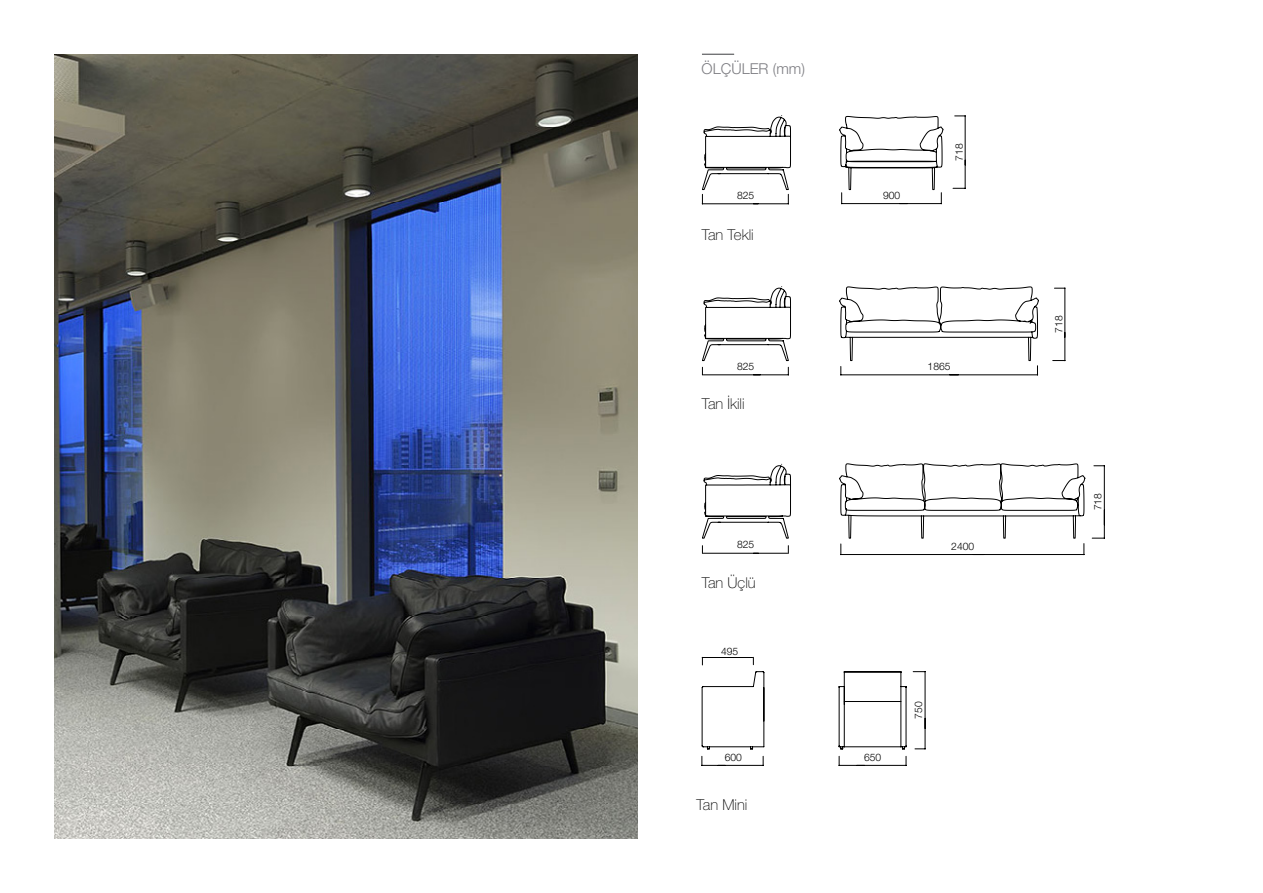
<style>
.page{position:relative;width:1263px;height:893px;background:#fff}
.page>*{position:absolute;margin:0;border:0;box-sizing:border-box;transform-origin:0 0}
.t1{font:100 15px "Helvetica Neue LT Pro";color:#000}
.t2{font:300 15px "Helvetica Neue LT Pro";color:#7c7c81}
.t3{font:300 10.35px "Helvetica Neue LT Pro";color:#000}
</style>
<div class="page">
<img style="left:54px;top:55px;width:584px;height:784px">
<hr style="left:702px;top:54px;width:32px;height:1px;background:#6d6e70">
<svg style="left:702px;top:115px;width:241px;height:90px"></svg>
<hr style="left:840px;top:375px;width:118px;height:1px;background:#000">
<hr style="left:950px;top:375px;width:88px;height:1px;background:#000">
<hr style="left:703px;top:375px;width:57px;height:1px;background:#000">
<hr style="left:753px;top:375px;width:35px;height:1px;background:#000">
<svg style="left:702px;top:286px;width:363px;height:89px"></svg>
<svg style="left:702px;top:463px;width:403px;height:92px"></svg>
<hr style="left:925px;top:671px;width:1px;height:57px;background:#000">
<hr style="left:925px;top:718px;width:1px;height:31px;background:#000">
<svg style="left:702px;top:657px;width:223px;height:93px"></svg>
<svg style="left:839px;top:756px;width:68px;height:10px"></svg>
<svg style="left:702px;top:756px;width:62px;height:10px"></svg>
<svg style="left:953px;top:116px;width:13px;height:73px"></svg>
<h1 class="t2" style="left:702px;top:59px;width:105px">ÖLÇÜLER (mm)</h1>
<p class="t3" style="left:737px;top:189px;width:19px">825</p>
<p class="t3" style="left:883px;top:189px;width:19px">900</p>
<h1 class="t1" style="left:702px;top:226px;width:54px">Tan Tekli</h1>
<p class="t3" style="left:953px;top:160px;width:19px;rotate:-90deg">718</p>
<p class="t3" style="left:737px;top:360px;width:19px">825</p>
<p class="t3" style="left:928px;top:360px;width:24px">1865</p>
<h1 class="t1" style="left:702px;top:395px;width:44px">Tan İkili</h1>
<p class="t3" style="left:737px;top:538px;width:19px">825</p>
<h1 class="t1" style="left:702px;top:574px;width:56px">Tan Üçlü</h1>
<p class="t3" style="left:721px;top:645px;width:19px">495</p>
<p class="t3" style="left:725px;top:751px;width:19px">600</p>
<h1 class="t1" style="left:696px;top:796px;width:52px">Tan Mini</h1>
<p class="t3" style="left:951px;top:540px;width:24px">2400</p>
<p class="t3" style="left:864px;top:751px;width:19px">650</p>
<p class="t3" style="left:912px;top:719px;width:19px;rotate:-90deg">750</p>
<p class="t3" style="left:1052px;top:333px;width:19px;rotate:-90deg">718</p>
<p class="t3" style="left:1091px;top:510px;width:19px;rotate:-90deg">718</p>
</div>
